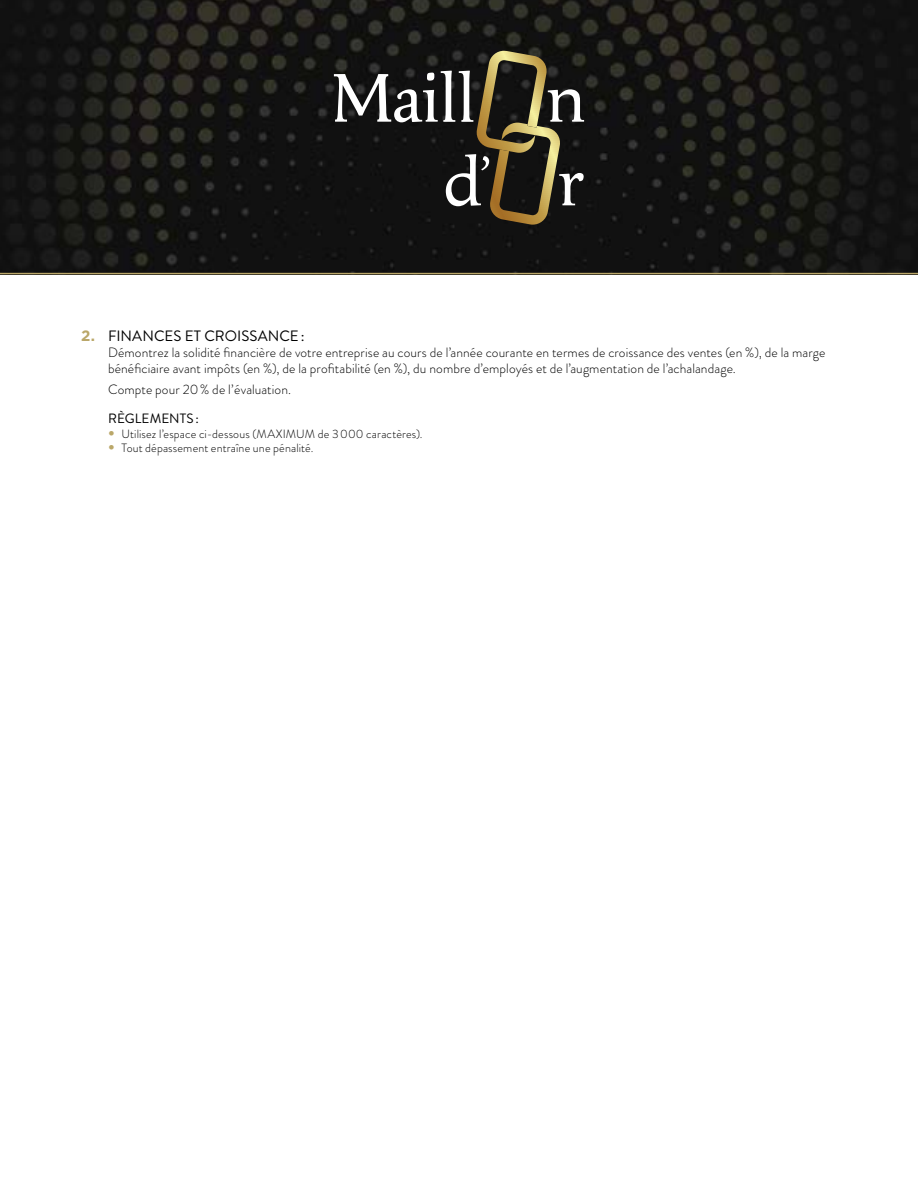
<style>
.page{position:relative;width:918px;height:1188px;background:#fff}
.page>*{position:absolute;margin:0;border:0;box-sizing:border-box;transform-origin:0 0}
.t1{font:15px "Brandon Grotesque";letter-spacing:.005em;color:#000}
.t2{font:300 13.5px/16.2px "Brandon Grotesque";letter-spacing:.005em;color:#000}
.t3{font:13.5px "Brandon Grotesque";letter-spacing:.01em;color:#000}
.t4{font:300 12px "Brandon Grotesque";letter-spacing:.015em;color:#000}
.s1{font-family:"Gotham";font-weight:700;color:#baa769}
.s2{font-family:"Gotham";font-weight:900;font-size:13.5px;color:#baa769}
</style>
<div class="page">
<img style="left:0;top:0;width:918px;height:273px">
<svg style="left:334px;top:51px;width:250px;height:174px;background:#39362d"></svg>
<hr style="left:0;top:273px;width:918px;height:1px;background:#baa769">
<p class="t1" style="left:81px;top:325px;width:225px"><span class="s1">2.</span> FINANCES ET CROISSANCE:</p>
<p class="t2" style="left:108px;top:344px;width:719px">Démontrez la solidité financière de votre entreprise au cours de l’année courante en termes de croissance des ventes (en %), de la marge bénéficiaire avant impôts (en %), de la profitabilité (en %), du nombre d’employés et de l’augmentation de l’achalandage.</p>
<p class="t2" style="left:108px;top:381px;width:185px">Compte pour 20% de l’évaluation.</p>
<p class="t3" style="left:108px;top:410px;width:92px">RÈGLEMENTS:</p>
<p class="t4" style="left:108px;top:426px;width:316px"><span class="s2">•</span> Utilisez l’espace ci-dessous (MAXIMUM de 3000 caractères).</p>
<p class="t4" style="left:108px;top:440px;width:207px"><span class="s2">•</span> Tout dépassement entraîne une pénalité.</p>
</div>
